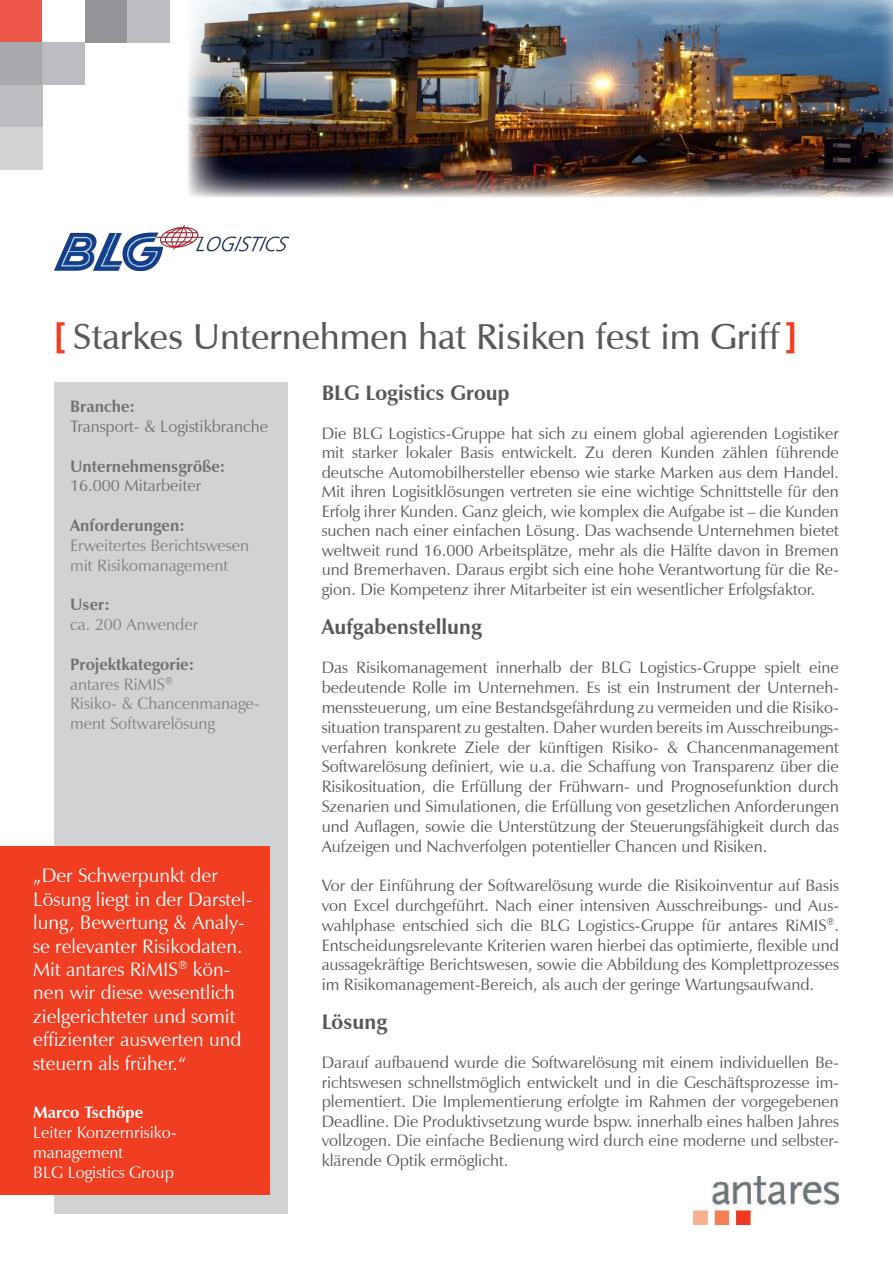
<style>
.page{position:relative;width:893px;height:1263px;background:#fff}
.page>*{position:absolute;margin:0;border:0;box-sizing:border-box;transform-origin:0 0}
.t1{font:600 36px "Zapf Humanist 601 BT";color:#57585a}
.t2{font:700 21px "Zapf Humanist 601 BT";color:#57585a}
.t3{font:19.5px/23.4px "Zapf Humanist 601 BT";color:#fff}
.t4{font:16.5px/19.8px "Zapf Humanist 601 BT";color:#57585a;text-align:justify}
.t5{font:16.5px/19.8px "Zapf Humanist 601 BT";color:#808285}
.t6{font:16.5px/19.8px "Zapf Humanist 601 BT";color:#fff}
.t7{font:700 16.5px "Zapf Humanist 601 BT";color:#717275}
.t8{font:16.5px "Zapf Humanist 601 BT";color:#717275}
.t9{font:700 16.5px "Zapf Humanist 601 BT";color:#fff}
.s1{font-family:"Myriad Pro";font-weight:700;font-size:39px;color:#ef3e22}
.s2{font-weight:700;color:#717275}
</style>
<div class="page">
<div style="left:54px;top:383px;width:234px;height:831px;background:#d1d2d4"></div>
<div style="left:0;top:846px;width:269px;height:349px;background:#ef3e22"></div>
<div style="left:0;top:0;width:43px;height:43px;background:#ed5749"></div>
<div style="left:85px;top:0;width:43px;height:43px;background:#939598"></div>
<div style="left:0;top:43px;width:43px;height:42px;background:#a8a9ad"></div>
<div style="left:0;top:85px;width:43px;height:43px;background:#bcbdc0"></div>
<div style="left:0;top:128px;width:43px;height:42px;background:#d1d2d4"></div>
<div style="left:128px;top:0;width:42px;height:43px;background:#bcbdc0"></div>
<div style="left:43px;top:43px;width:42px;height:42px;background:#bcbdc0"></div>
<img style="left:55px;top:225px;width:234px;height:46px">
<img style="left:693px;top:1176px;width:146px;height:49px">
<img style="left:188px;top:0;width:705px;height:197px">
<h1 class="t1" style="left:54px;top:315px;width:745px"><span class="s1">[</span> Starkes Unternehmen hat Risiken fest im Griff<span class="s1">]</span></h1>
<p class="t7" style="left:70px;top:396px;width:66px">Branche:</p>
<p class="t8" style="left:70px;top:416px;width:200px">Transport- &amp; Logistikbranche</p>
<p class="t7" style="left:70px;top:456px;width:157px">Unternehmensgröße:</p>
<p class="t8" style="left:70px;top:476px;width:133px">16.000 Mitarbeiter</p>
<p class="t7" style="left:70px;top:515px;width:116px">Anforderungen:</p>
<p class="t5" style="left:70px;top:535px;width:181px">Erweitertes Berichtswesen mit Risikomanagement</p>
<p class="t7" style="left:70px;top:594px;width:41px">User:</p>
<p class="t5" style="left:70px;top:614px;width:130px">ca. 200 Anwender</p>
<p class="t5" style="left:70px;top:654px;width:191px"><span class="s2">Projektkategorie:<br></span>antares RiMIS<sup>®<br></sup>Risiko- &amp; Chancenmanage&shy;ment Softwarelösung</p>
<p class="t3" style="left:33px;top:864px;width:220px">„Der Schwerpunkt der<br>Lösung liegt in der Darstel&shy;lung, Bewertung &amp; Analy&shy;se relevanter Risikodaten.<br>Mit antares RiMIS<sup>®</sup> kön&shy;nen wir diese wesentlich zielgerichteter und somit effizienter auswerten und steuern als früher.“</p>
<p class="t9" style="left:33px;top:1102px;width:112px">Marco Tschöpe</p>
<p class="t6" style="left:33px;top:1122px;width:145px">Leiter Konzernrisiko&shy;management<br>BLG Logistics Group</p>
<p class="t2" style="left:322px;top:380px;width:190px">BLG Logistics Group</p>
<p class="t4" style="left:322px;top:423px;width:519px">Die BLG Logistics-Gruppe hat sich zu einem global agierenden Logistiker mit starker lokaler Basis entwickelt. Zu deren Kunden zählen führende deutsche Automobilhersteller ebenso wie starke Marken aus dem Handel.<br>Mit ihren Logisitklösungen vertreten sie eine wichtige Schnittstelle für den Erfolg ihrer Kunden. Ganz gleich, wie komplex die Aufgabe ist – die Kunden suchen nach einer einfachen Lösung. Das wachsende Unternehmen bietet weltweit rund 16.000 Arbeitsplätze, mehr als die Hälfte davon in Bremen und Bremerhaven. Daraus ergibt sich eine hohe Verantwortung für die Re&shy;gion. Die Kompetenz ihrer Mitarbeiter ist ein wesentlicher Erfolgsfaktor.</p>
<p class="t2" style="left:322px;top:614px;width:162px">Aufgabenstellung</p>
<p class="t4" style="left:322px;top:658px;width:519px">Das Risikomanagement innerhalb der BLG Logistics-Gruppe spielt eine bedeutende Rolle im Unternehmen. Es ist ein Instrument der Unterneh&shy;menssteuerung, um eine Bestandsgefährdung zu vermeiden und die Risiko&shy;situation transparent zu gestalten. Daher wurden bereits im Ausschreibungs&shy;verfahren konkrete Ziele der künftigen Risiko- &amp; Chancenmanagement Softwarelösung definiert, wie u.a. die Schaffung von Transparenz über die Risikosituation, die Erfüllung der Frühwarn- und Prognosefunktion durch Szenarien und Simulationen, die Erfüllung von gesetzlichen Anforderungen und Auflagen, sowie die Unterstützung der Steuerungsfähigkeit durch das Aufzeigen und Nachverfolgen potentieller Chancen und Risiken.</p>
<p class="t4" style="left:322px;top:876px;width:519px">Vor der Einführung der Softwarelösung wurde die Risikoinventur auf Basis von Excel durchgeführt. Nach einer intensiven Ausschreibungs- und Aus&shy;wahlphase entschied sich die BLG Logistics-Gruppe für antares RiMIS<sup>®</sup>.<br>Entscheidungsrelevante Kriterien waren hierbei das optimierte, flexible und aussagekräftige Berichtswesen, sowie die Abbildung des Komplettprozesses im Risikomanagement-Bereich, als auch der geringe Wartungsaufwand.</p>
<p class="t2" style="left:322px;top:1009px;width:67px">Lösung</p>
<p class="t4" style="left:322px;top:1053px;width:519px">Darauf aufbauend wurde die Softwarelösung mit einem individuellen Be&shy;richtswesen schnellstmöglich entwickelt und in die Geschäftsprozesse im&shy;plementiert. Die Implementierung erfolgte im Rahmen der vorgegebenen Deadline. Die Produktivsetzung wurde bspw. innerhalb eines halben Jahres vollzogen. Die einfache Bedienung wird durch eine moderne und selbster&shy;klärende Optik ermöglicht.</p>
</div>
